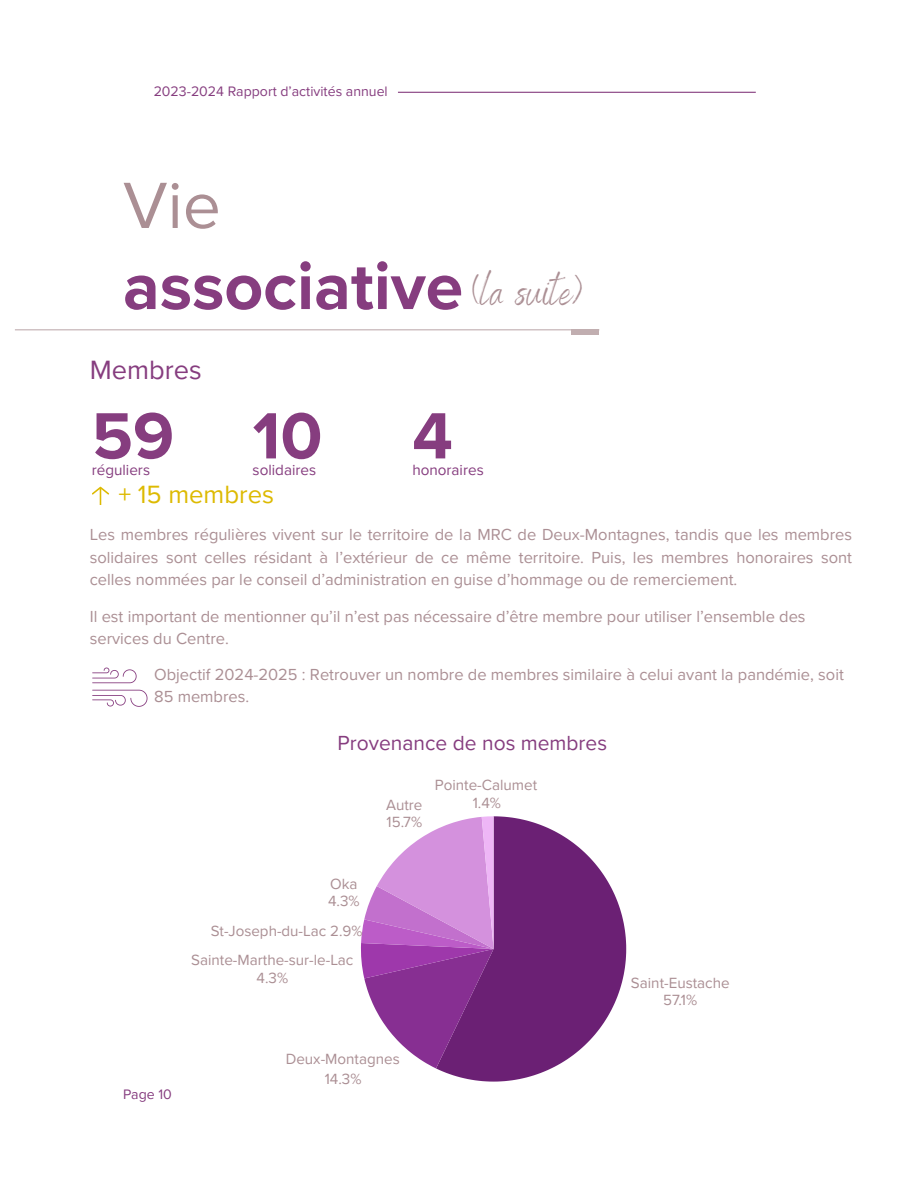
<style>
.page{position:relative;width:918px;height:1188px;background:#fff}
.page>*{position:absolute;margin:0;border:0;box-sizing:border-box;transform-origin:0 0}
.t1{font:700 67.8px "Proxima Nova";color:#863d7f}
.t2{font:67.8px "Proxima Nova";color:#ab8f94}
.t3{font:43.8px "Benedict";color:#ab8f94}
.t4{font:27.3px "Proxima Nova";color:#863d7f}
.t5{font:25.8px "Proxima Nova";color:#ddba02}
.t6{font:21px "Proxima Nova";color:#863d7f}
.t7{font:16.5px/22.5px "Proxima Nova";color:#ab8f94}
.t8{font:15.3px "Proxima Nova";color:#863d7f}
.t9{font:15.15px/17.5px "Proxima Nova";color:#ab8f94;text-align:center}
.t10{font:14.1px "Proxima Nova";color:#863d7f}
</style>
<div class="page">
<hr style="left:15px;top:329px;width:584px;height:1px;background:#c1aeb0">
<div style="left:572px;top:329px;width:27px;height:6px;background:#c1aeb0"></div>
<svg style="left:436px;top:816px;width:190px;height:266px;fill:#6b2074"></svg>
<svg style="left:361px;top:816px;width:133px;height:252px"></svg>
<hr style="left:398px;top:92px;width:358px;height:1px;background:#863d7f">
<svg style="left:92px;top:487px;width:17px;height:18px"></svg>
<svg style="left:92px;top:668px;width:56px;height:39px"></svg>
<h2 class="t10" style="left:154px;top:83px;width:236px">2023-2024 Rapport d’activités annuel</h2>
<h1 class="t2" style="left:123px;top:166px;width:99px">Vie</h1>
<h1 class="t1" style="left:123px;top:247px;width:342px">associative</h1>
<h1 class="t3" style="left:472px;top:264px;width:111px">(la suite)</h1>
<h3 class="t4" style="left:90px;top:354px;width:114px">Membres</h3>
<h1 class="t1" style="left:92px;top:396px;width:84px">59</h1>
<p class="t8" style="left:92px;top:461px;width:60px">réguliers</p>
<h1 class="t1" style="left:253px;top:396px;width:71px">10</h1>
<p class="t8" style="left:253px;top:461px;width:65px">solidaires</p>
<h3 class="t5" style="left:118px;top:479px;width:157px">+ 15 membres</h3>
<h1 class="t1" style="left:412px;top:396px;width:42px">4</h1>
<p class="t8" style="left:412px;top:461px;width:73px">honoraires</p>
<p class="t7" style="left:90px;top:524px;width:764px;text-align:justify">Les membres régulières vivent sur le territoire de la MRC de Deux-Montagnes, tandis que les membres solidaires sont celles résidant à l’extérieur de ce même territoire. Puis, les membres honoraires sont celles nommées par le conseil d’administration en guise d’hommage ou de remerciement.</p>
<p class="t7" style="left:90px;top:607px;width:717px;line-height:21.3px">Il est important de mentionner qu’il n’est pas nécessaire d’être membre pour utiliser l’ensemble des services du Centre.</p>
<p class="t7" style="left:154px;top:665px;width:691px;line-height:21.3px">Objectif 2024-2025 : Retrouver un nombre de membres similaire à celui avant la pandémie, soit<br>85 membres.</p>
<p class="t6" style="left:338px;top:731px;width:271px">Provenance de nos membres</p>
<p class="t9" style="left:328px;top:876px;width:33px;text-align:left">Oka<br>4.3%</p>
<p class="t9" style="left:211px;top:922px;width:153px">St-Joseph-du-Lac 2.9%</p>
<p class="t9" style="left:191px;top:952px;width:164px">Sainte-Marthe-sur-le-Lac<br>4.3%</p>
<p class="t9" style="left:386px;top:796px;width:38px;text-align:left">Autre<br>15.7%</p>
<p class="t9" style="left:435px;top:777px;width:104px">Pointe-Calumet<br>1.4%</p>
<p class="t10" style="left:123px;top:1086px;width:50px">Page 10</p>
<p class="t9" style="left:286px;top:1049px;width:116px;line-height:20.4px">Deux-Montagnes<br>14.3%</p>
<p class="t9" style="left:631px;top:974px;width:100px">Saint-Eustache<br>57.1%</p>
</div>
